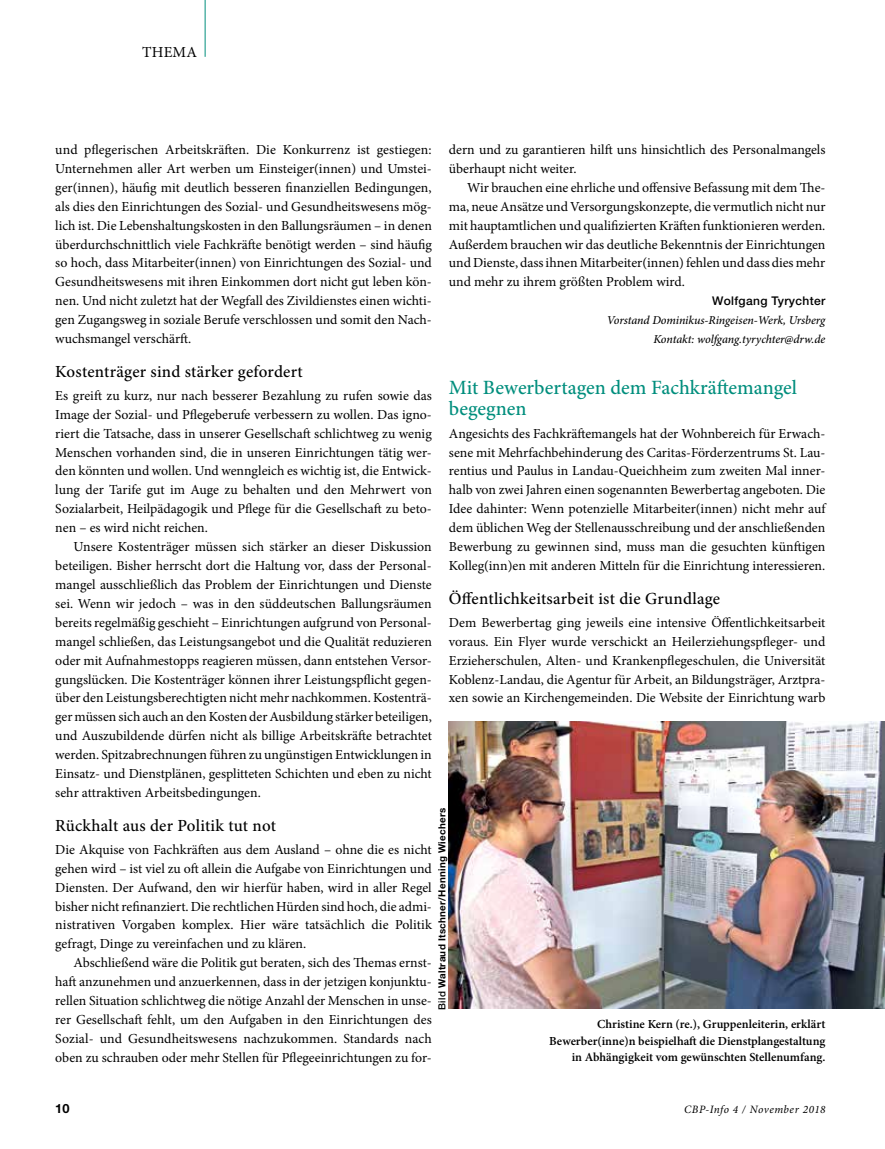
<style>
.page{position:relative;width:885px;height:1149px;background:#fff}
.page>*{position:absolute;margin:0;border:0;box-sizing:border-box;transform-origin:0 0}
.t1{font:500 20.25px/21.1px "Minion Pro";color:#008e7d}
.t2{font:500 16.95px "Minion Pro";letter-spacing:.015em;color:#000}
.t3{font:15.3px "Minion Pro";letter-spacing:.01em;color:#000}
.t4{font:13.8px/18.9px "Minion Pro";color:#000;text-align:justify}
.t5{font:700 12.75px "Helvetica Neue LT Std";color:#000}
.t6{font:600 12.3px/16.5px "Minion Pro";letter-spacing:-.005em;color:#000;text-align:right}
.t7{font:italic 500 12px/18.9px "Minion Pro";letter-spacing:-.01em;color:#000;text-align:right}
.t8{font:500 12px "Helvetica Neue LT Std";letter-spacing:.03em;color:#000}
.t9{font:italic 11.25px "Minion Pro";letter-spacing:.04em;color:#000}
.t10{font:700 9.75px "Helvetica Neue LT Std";letter-spacing:.03em;color:#000}
.s1{font-weight:500}
</style>
<div class="page">
<hr style="left:205px;top:0;width:1px;height:57px;background:#008e7d">
<img style="left:449px;top:721px;width:435px;height:287px">
<p class="t3" style="left:142px;top:42px;width:56px">THEMA</p>
<p class="t4" style="left:55px;top:140px;width:378px">und pflegerischen Arbeitskräften. Die Konkurrenz ist gestiegen:<br>Unternehmen aller Art werben um Einsteiger(innen) und Umstei&shy;ger(innen), häufig mit deutlich besseren finanziellen Bedingungen, als dies den Einrichtungen des Sozial- und Gesundheitswesens mög&shy;lich ist. Die Lebenshaltungskosten in den Ballungsräumen – in denen überdurchschnittlich viele Fachkräfte benötigt werden – sind häufig so hoch, dass Mitarbeiter(innen) von Einrichtungen des Sozial- und Gesundheitswesens mit ihren Einkommen dort nicht gut leben kön&shy;nen. Und nicht zuletzt hat der Wegfall des Zivildienstes einen wichti&shy;gen Zugangsweg in soziale Berufe verschlossen und somit den Nach&shy;wuchsmangel verschärft.</p>
<p class="t2" style="left:55px;top:360px;width:249px">Kostenträger sind stärker gefordert</p>
<p class="t4" style="left:55px;top:386px;width:378px">Es greift zu kurz, nur nach besserer Bezahlung zu rufen sowie das Image der Sozial- und Pflegeberufe verbessern zu wollen. Das igno&shy;riert die Tatsache, dass in unserer Gesellschaft schlichtweg zu wenig Menschen vorhanden sind, die in unseren Einrichtungen tätig wer&shy;den könnten und wollen. Und wenngleich es wichtig ist, die Entwick&shy;lung der Tarife gut im Auge zu behalten und den Mehrwert von Sozialarbeit, Heilpädagogik und Pflege für die Gesellschaft zu beto&shy;nen – es wird nicht reichen.</p>
<p class="t4" style="left:55px;top:537px;width:378px;text-indent:18px">Unsere Kostenträger müssen sich stärker an dieser Diskussion beteiligen. Bisher herrscht dort die Haltung vor, dass der Personal&shy;mangel ausschließlich das Problem der Einrichtungen und Dienste sei. Wenn wir jedoch – was in den süddeutschen Ballungsräumen bereits regelmäßig geschieht – Einrichtungen aufgrund von Personal&shy;mangel schließen, das Leistungsangebot und die Qualität reduzieren oder mit Aufnahmestopps reagieren müssen, dann entstehen Versor&shy;gungslücken. Die Kostenträger können ihrer Leistungspflicht gegen&shy;über den Leistungsberechtigten nicht mehr nachkommen. Kostenträ&shy;ger müssen sich auch an den Kosten der Ausbildung stärker beteiligen, und Auszubildende dürfen nicht als billige Arbeitskräfte betrachtet werden. Spitzabrechnungen führen zu ungünstigen Entwicklungen in Einsatz- und Dienstplänen, gesplitteten Schichten und eben zu nicht sehr attraktiven Arbeitsbedingungen.</p>
<p class="t2" style="left:55px;top:814px;width:222px">Rückhalt aus der Politik tut not</p>
<p class="t4" style="left:55px;top:839px;width:378px">Die Akquise von Fachkräften aus dem Ausland – ohne die es nicht gehen wird – ist viel zu oft allein die Aufgabe von Einrichtungen und Diensten. Der Aufwand, den wir hierfür haben, wird in aller Regel bisher nicht refinanziert. Die rechtlichen Hürden sind hoch, die admi&shy;nistrativen Vorgaben komplex. Hier wäre tatsächlich die Politik gefragt, Dinge zu vereinfachen und zu klären.</p>
<p class="t4" style="left:55px;top:953px;width:378px;text-indent:18px">Abschließend wäre die Politik gut beraten, sich des Themas ernst&shy;haft anzunehmen und anzuerkennen, dass in der jetzigen konjunktu&shy;rellen Situation schlichtweg die nötige Anzahl der Menschen in unse&shy;rer Gesellschaft fehlt, um den Aufgaben in den Einrichtungen des Sozial- und Gesundheitswesens nachzukommen. Standards nach oben zu schrauben oder mehr Stellen für Pflegeeinrichtungen zu for-</p>
<p class="t4" style="left:449px;top:140px;width:378px">dern und zu garantieren hilft uns hinsichtlich des Personalmangels überhaupt nicht weiter.</p>
<p class="t4" style="left:449px;top:178px;width:378px;text-indent:18px">Wir brauchen eine ehrliche und offensive Befassung mit dem The&shy;ma, neue Ansätze und Versorgungskonzepte, die vermutlich nicht nur mit hauptamtlichen und qualifizierten Kräften funktionieren werden.<br>Außerdem brauchen wir das deutliche Bekenntnis der Einrichtungen und Dienste, dass ihnen Mitarbeiter(innen) fehlen und dass dies mehr und mehr zu ihrem größten Problem wird.</p>
<p class="t8" style="left:712px;top:294px;width:115px">Wolfgang Tyrychter</p>
<p class="t7" style="left:606px;top:311px;width:220px">Vorstand Dominikus-Ringeisen-Werk, Ursberg<br>Kontakt: wolfgang.tyrychter@drw.de</p>
<h1 class="t1" style="left:449px;top:376px;width:349px">Mit Bewerbertagen dem Fachkräftemangel begegnen</h1>
<p class="t4" style="left:449px;top:424px;width:378px">Angesichts des Fachkräftemangels hat der Wohnbereich für Erwach&shy;sene mit Mehrfachbehinderung des Caritas-Förderzentrums St. Lau&shy;rentius und Paulus in Landau-Queichheim zum zweiten Mal inner&shy;halb von zwei Jahren einen sogenannten Bewerbertag angeboten. Die Idee dahinter: Wenn potenzielle Mitarbeiter(innen) nicht mehr auf dem üblichen Weg der Stellenausschreibung und der anschließenden Bewerbung zu gewinnen sind, muss man die gesuchten künftigen Kolleg(inn)en mit anderen Mitteln für die Einrichtung interessieren.</p>
<p class="t2" style="left:449px;top:587px;width:273px">Öffentlichkeitsarbeit ist die Grundlage</p>
<p class="t4" style="left:449px;top:613px;width:378px">Dem Bewerbertag ging jeweils eine intensive Öffentlichkeitsarbeit voraus. Ein Flyer wurde verschickt an Heilerziehungspfleger- und Erzieherschulen, Alten- und Krankenpflegeschulen, die Universität Koblenz-Landau, die Agentur für Arbeit, an Bildungsträger, Arztpra&shy;xen sowie an Kirchengemeinden. Die Website der Einrichtung warb</p>
<p class="t10" style="left:436px;top:1009px;width:203px;rotate:-90deg"><span class="s1">Bild</span> Waltraud Itschner/Henning Wiechers</p>
<p class="t6" style="left:549px;top:1015px;width:278px">Christine Kern (re.), Gruppenleiterin, erklärt<br>Bewerber(inne)n beispielhaft die Dienstplangestaltung in Abhängigkeit vom gewünschten Stellenumfang.</p>
<p class="t5" style="left:55px;top:1100px;width:16px">10</p>
<p class="t9" style="left:684px;top:1101px;width:143px">CBP-Info 4 / November 2018</p>
</div>
